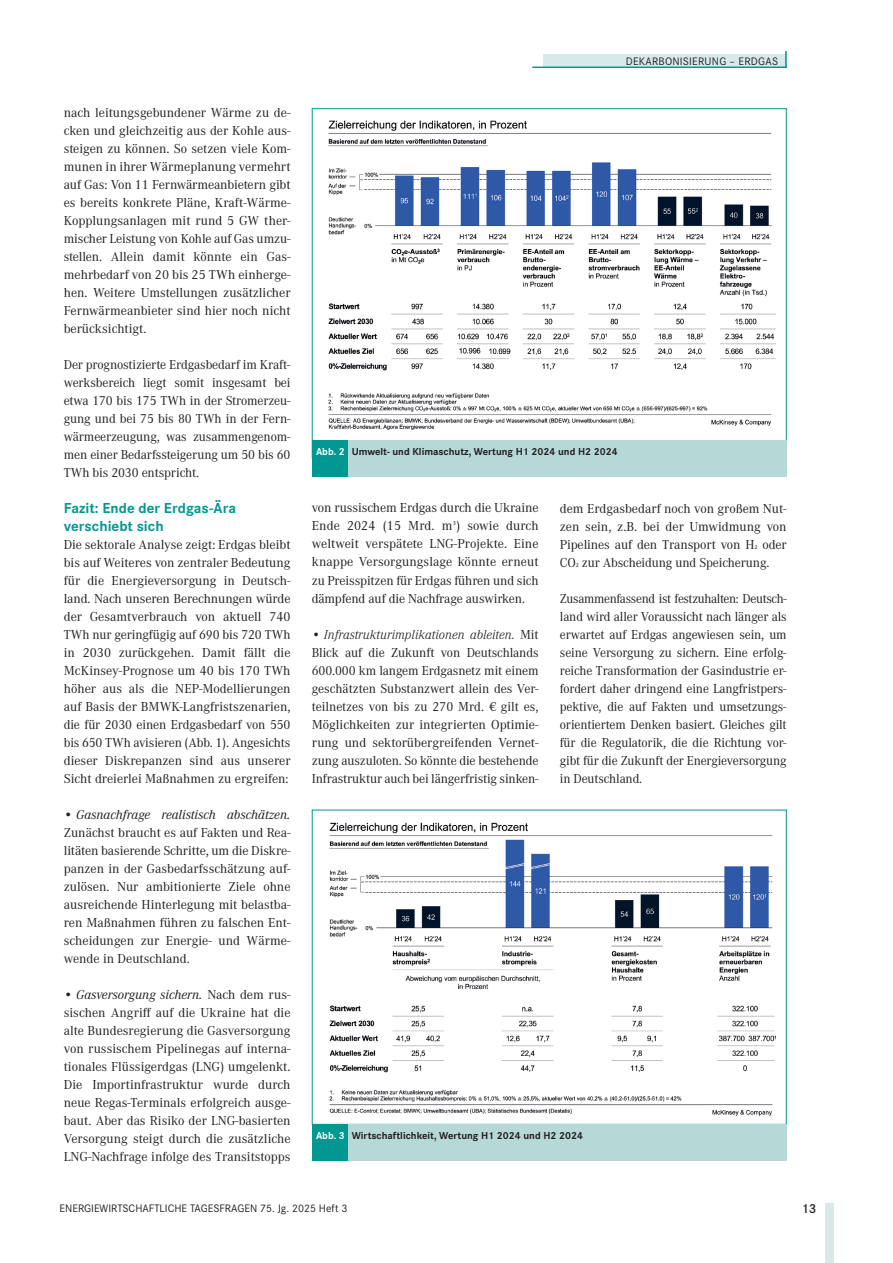
<style>
.page{position:relative;width:893px;height:1263px;background:#fff}
.page>*{position:absolute;margin:0;border:0;box-sizing:border-box;transform-origin:0 0}
.t1{font:700 15px/18px "Corporate S";color:#009891}
.t2{font:13.5px/18px "Corporate A";letter-spacing:-.01em;color:#231f20;text-align:justify}
.t3{font:13.5px/18px "Corporate A";letter-spacing:-.01em;color:#231f20;text-align:justify;scale:.96 1}
.t4{font:600 13.5px "Corporate S";color:#231f20}
.t5{font:11.25px "Corporate S";color:#231f20}
.t6{font:11.25px "Corporate S";letter-spacing:.02em;color:#231f20}
.t7{font:700 10.5px "Corporate S";color:#231f20}
.s1{font-style:italic}
.s2{color:#fff}
.s3{font-weight:300;font-style:italic}
</style>
<div class="page">
<div style="left:543px;top:54px;width:244px;height:13px;background:#d7eae9"></div>
<hr style="left:532px;top:67px;width:255px;height:1px;background:#009891">
<svg style="left:785px;top:51px;width:2px;height:17px"></svg>
<div style="left:825px;top:1203px;width:8px;height:60px;background:#d7eae9"></div>
<img style="left:328px;top:120px;width:448px;height:310px">
<div style="left:348px;top:440px;width:439px;height:37px;background:#b6d8d6"></div>
<div style="left:312px;top:440px;width:36px;height:37px;background:#009891"></div>
<img style="left:329px;top:822px;width:447px;height:294px">
<div style="left:348px;top:1125px;width:439px;height:36px;background:#b6d8d6"></div>
<div style="left:312px;top:1125px;width:36px;height:36px;background:#009891"></div>
<p class="t2" style="left:64px;top:103px;width:228px">nach leitungsgebundener Wärme zu de&shy;cken und gleichzeitig aus der Kohle aus&shy;steigen zu können. So setzen viele Kom&shy;munen in ihrer Wärmeplanung vermehrt auf Gas: Von 11 Fernwärmeanbietern gibt es bereits konkrete Pläne, Kraft-Wärme-Kopplungsanlagen mit rund 5 GW ther&shy;mischer Leistung von Kohle auf Gas umzu&shy;stellen. Allein damit könnte ein Gas&shy;mehrbedarf von 20 bis 25 TWh einherge&shy;hen. Weitere Umstellungen zusätzlicher Fernwärmeanbieter sind hier noch nicht berücksichtigt.</p>
<p class="t2" style="left:64px;top:355px;width:228px">Der prognostizierte Erdgasbedarf im Kraft&shy;werksbereich liegt somit insgesamt bei etwa 170 bis 175 TWh in der Stromerzeu&shy;gung und bei 75 bis 80 TWh in der Fern&shy;wärmeerzeugung, was zusammengenom&shy;men einer Bedarfssteigerung um 50 bis 60<br>TWh bis 2030 entspricht.</p>
<p class="t1" style="left:64px;top:499px;width:174px">Fazit: Ende der Erdgas-Ära verschiebt sich</p>
<p class="t2" style="left:64px;top:535px;width:228px">Die sektorale Analyse zeigt: Erdgas bleibt bis auf Weiteres von zentraler Bedeutung für die Energieversorgung in Deutsch&shy;land. Nach unseren Berechnungen würde der Gesamtverbrauch von aktuell 740<br>TWh nur geringfügig auf 690 bis 720 TWh in 2030 zurückgehen. Damit fällt die McKinsey-Prognose um 40 bis 170 TWh höher aus als die NEP-Modellierungen auf Basis der BMWK-Langfristszenarien, die für 2030 einen Erdgasbedarf von 550 bis 650 TWh avisieren (Abb. 1). Angesichts dieser Diskrepanzen sind aus unserer Sicht dreierlei Maßnahmen zu ergreifen:</p>
<p class="t2" style="left:64px;top:805px;width:228px">• <span class="s1">Gasnachfrage realistisch abschätzen.<br></span>Zunächst braucht es auf Fakten und Rea&shy;litäten basierende Schritte, um die Diskre&shy;panzen in der Gasbedarfsschätzung auf&shy;zulösen. Nur ambitionierte Ziele ohne ausreichende Hinterlegung mit belastba&shy;ren Maßnahmen führen zu falschen Ent&shy;scheidungen zur Energie- und Wärme&shy;wende in Deutschland.</p>
<p class="t2" style="left:64px;top:985px;width:228px">• <span class="s1">Gasversorgung sichern.</span> Nach dem rus&shy;sischen Angriff auf die Ukraine hat die alte Bundesregierung die Gasversorgung von russischem Pipelinegas auf interna&shy;tionales Flüssigerdgas (LNG) umgelenkt.<br>Die Importinfrastruktur wurde durch neue Regas-Terminals erfolgreich ausge&shy;baut. Aber das Risiko der LNG-basierten Versorgung steigt durch die zusätzliche LNG-Nachfrage infolge des Transitstopps</p>
<p class="t6" style="left:626px;top:55px;width:154px">DEKARBONISIERUNG – ERDGAS</p>
<p class="t7" style="left:316px;top:446px;width:303px"><span class="s2">Abb. 2</span> Umwelt- und Klimaschutz, Wertung H1 2024 und H2 2024</p>
<p class="t2" style="left:312px;top:499px;width:228px">von russischem Erdgas durch die Ukraine Ende 2024 (15 Mrd. m3) sowie durch weltweit verspätete LNG-Projekte. Eine knappe Versorgungslage könnte erneut zu Preisspitzen für Erdgas führen und sich dämpfend auf die Nachfrage auswirken.</p>
<p class="t2" style="left:312px;top:625px;width:228px">• <span class="s3">Infrastrukturimplikationen ableiten.</span> Mit Blick auf die Zukunft von Deutschlands 600.000 km langem Erdgasnetz mit einem geschätzten Substanzwert allein des Ver&shy;teilnetzes von bis zu 270 Mrd. € gilt es, Möglichkeiten zur integrierten Optimie&shy;rung und sektorübergreifenden Vernet&shy;zung auszuloten. So könnte die bestehende Infrastruktur auch bei längerfristig sinken-</p>
<p class="t2" style="left:560px;top:499px;width:228px">dem Erdgasbedarf noch von großem Nut&shy;zen sein, z.B. bei der Umwidmung von Pipelines auf den Transport von H2 oder CO2 zur Abscheidung und Speicherung.</p>
<p class="t3" style="left:560px;top:589px;width:238px">Zusammenfassend ist festzuhalten: Deutsch&shy;land wird aller Voraussicht nach länger als erwartet auf Erdgas angewiesen sein, um seine Versorgung zu sichern. Eine erfolg&shy;reiche Transformation der Gasindustrie er&shy;fordert daher dringend eine Langfristpers&shy;pektive, die auf Fakten und umsetzungs&shy;orientiertem Denken basiert. Gleiches gilt für die Regulatorik, die die Richtung vor&shy;gibt für die Zukunft der Energieversorgung in Deutschland.</p>
<p class="t7" style="left:316px;top:1130px;width:269px"><span class="s2">Abb. 3</span> Wirtschaftlichkeit, Wertung H1 2024 und H2 2024</p>
<p class="t5" style="left:60px;top:1202px;width:289px">ENERGIEWIRTSCHAFTLICHE TAGESFRAGEN 75. Jg. 2025 Heft 3</p>
<p class="t4" style="left:801px;top:1200px;width:16px">13</p>
</div>
